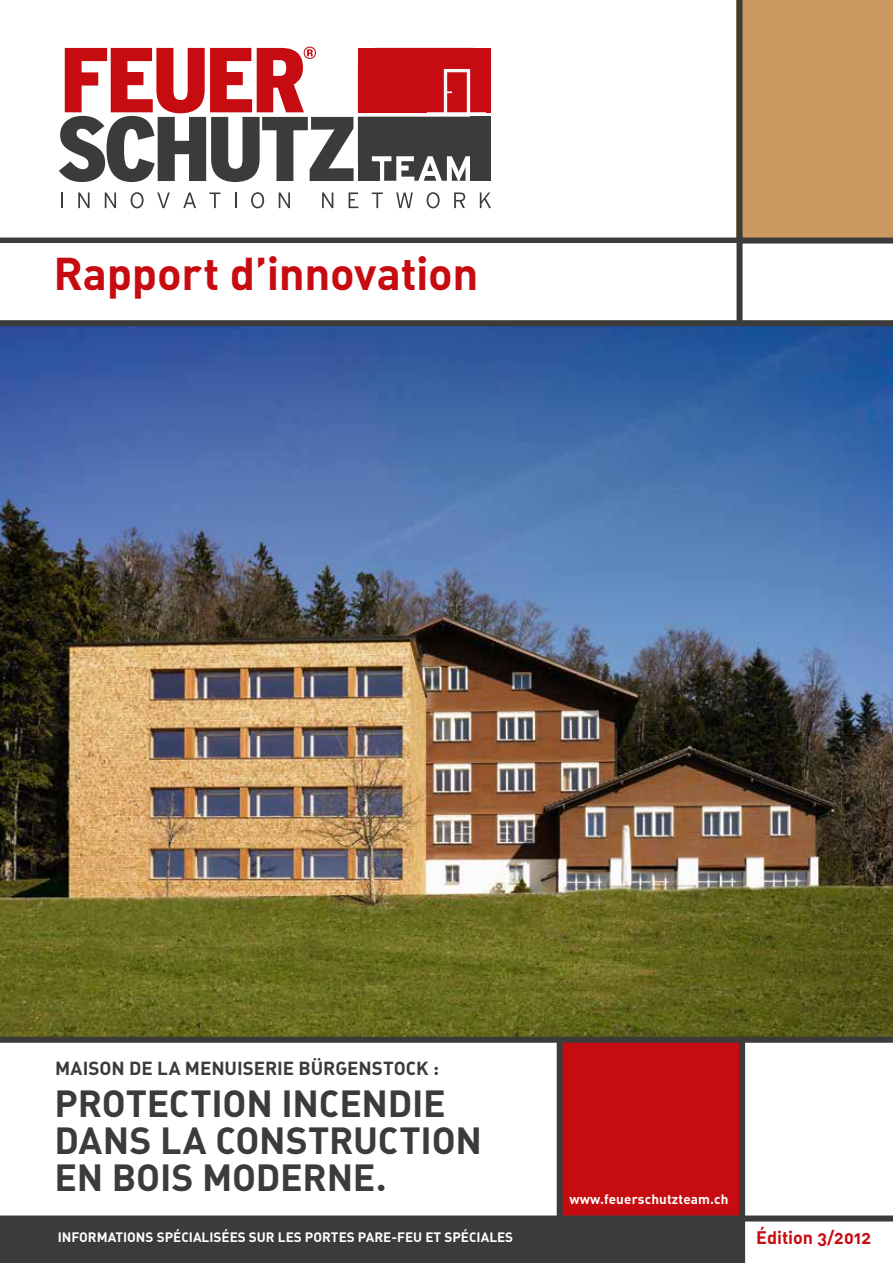
<style>
.page{position:relative;width:893px;height:1263px;background:#fff}
.page>*{position:absolute;margin:0;border:0;box-sizing:border-box;transform-origin:0 0}
.t1{font:45.3px "DIN Bold Alternate";letter-spacing:-.01em;color:#c60c11}
.t2{font:37.35px/37.3px "DIN Bold Alternate";letter-spacing:-.01em;color:#3b3b3a}
.t3{font:18.75px "DIN Bold Alternate";color:#3b3b3a}
.t4{font:18px "DIN Bold Alternate";letter-spacing:-.005em;color:#c60c11}
.t5{font:13.5px "DIN Bold Alternate";color:#fff}
</style>
<div class="page">
<img style="left:0;top:326px;width:893px;height:711px">
<div style="left:560px;top:1042px;width:182px;height:187px;background:#c60c11"></div>
<div style="left:737px;top:0;width:156px;height:238px;background:#cb9862"></div>
<div style="left:0;top:1218px;width:740px;height:45px;background:#3b3b3a"></div>
<div style="left:0;top:1215px;width:893px;height:6px;background:#3b3b3a"></div>
<div style="left:0;top:238px;width:893px;height:6px;background:#3b3b3a"></div>
<div style="left:739px;top:1037px;width:6px;height:226px;background:#3b3b3a"></div>
<div style="left:557px;top:1037px;width:6px;height:226px;background:#3b3b3a"></div>
<div style="left:470px;top:117px;width:21px;height:64px;background:#3b3b3a"></div>
<svg style="left:59px;top:47px;width:431px;height:135px"></svg>
<svg style="left:61px;top:192px;width:2px;height:16px"></svg>
<svg style="left:78px;top:192px;width:12px;height:16px"></svg>
<svg style="left:105px;top:192px;width:11px;height:16px"></svg>
<svg style="left:131px;top:192px;width:13px;height:16px"></svg>
<svg style="left:157px;top:192px;width:13px;height:16px"></svg>
<svg style="left:183px;top:192px;width:13px;height:16px"></svg>
<svg style="left:209px;top:192px;width:11px;height:16px"></svg>
<svg style="left:235px;top:192px;width:1px;height:16px"></svg>
<svg style="left:251px;top:192px;width:13px;height:16px"></svg>
<svg style="left:279px;top:192px;width:11px;height:16px"></svg>
<svg style="left:322px;top:192px;width:11px;height:16px"></svg>
<svg style="left:349px;top:192px;width:9px;height:16px"></svg>
<svg style="left:372px;top:192px;width:11px;height:16px"></svg>
<svg style="left:396px;top:192px;width:17px;height:16px"></svg>
<svg style="left:427px;top:192px;width:13px;height:16px"></svg>
<svg style="left:454px;top:192px;width:11px;height:16px"></svg>
<svg style="left:480px;top:192px;width:11px;height:16px"></svg>
<div style="left:0;top:1037px;width:893px;height:6px;background:#3b3b3a"></div>
<div style="left:0;top:243px;width:737px;height:81px;background:#fff"></div>
<div style="left:0;top:320px;width:893px;height:6px;background:#3b3b3a"></div>
<div style="left:736px;top:0;width:6px;height:323px;background:#3b3b3a"></div>
<h1 class="t1" style="left:54px;top:244px;width:426px">Rapport d’innovation</h1>
<h3 class="t3" style="left:55px;top:1055px;width:386px">MAISON DE LA MENUISERIE BÜRGENSTOCK :</h3>
<h2 class="t2" style="left:55px;top:1083px;width:429px">PROTECTION INCENDIE<br>DANS LA CONSTRUCTION<br>EN BOIS MODERNE.</h2>
<p class="t5" style="left:58px;top:1228px;width:457px">INFORMATIONS SPÉCIALISÉES SUR LES PORTES PARE-FEU ET SPÉCIALES</p>
<p class="t5" style="left:569px;top:1191px;width:161px">www.feuerschutzteam.ch</p>
<h3 class="t4" style="left:756px;top:1226px;width:117px">Édition 3/2012</h3>
</div>
